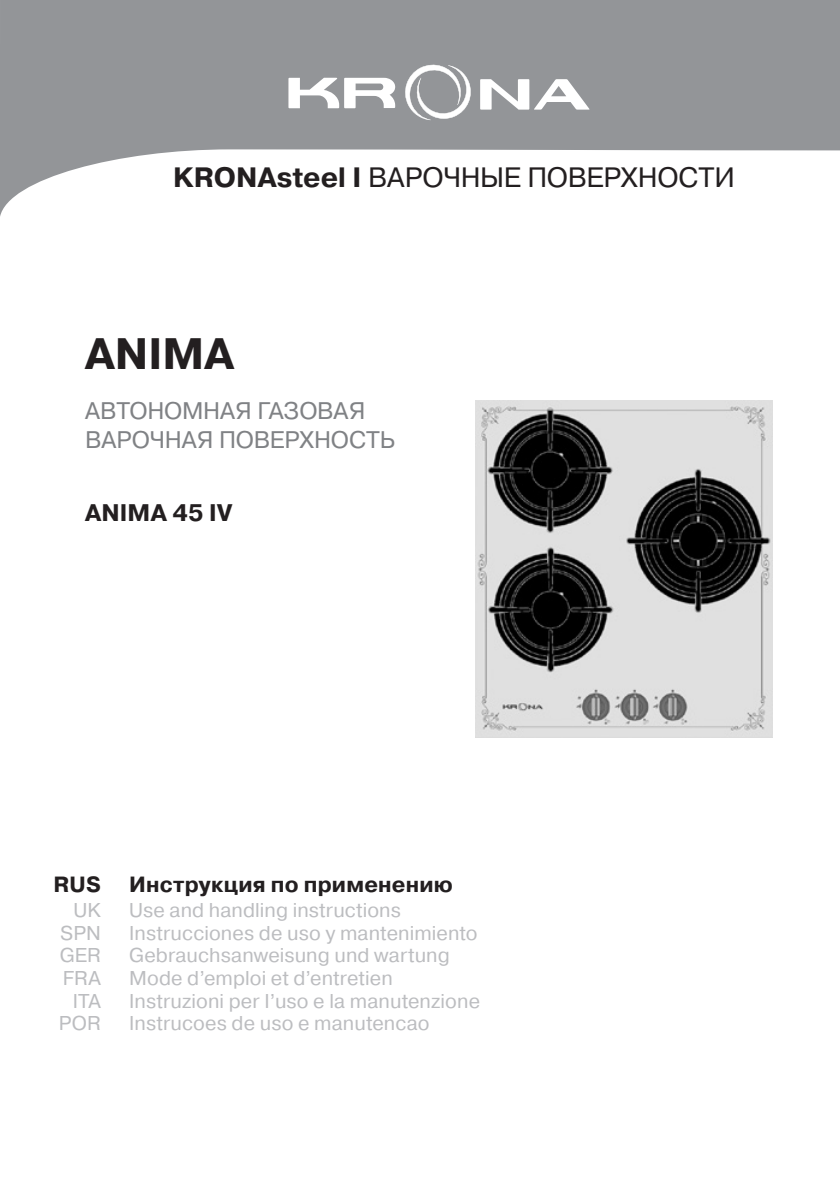
<style>
.page{position:relative;width:840px;height:1191px;background:#fff}
.page>*{position:absolute;margin:0;border:0;box-sizing:border-box;transform-origin:0 0}
.Pod_ZAG{font:700 44px "Pragmatica C";color:#231f20}
.t1{font:28px "Pragmatica C";letter-spacing:-.01em;color:#231f20}
.ZAG{font:24px/28.8px "Pragmatica C";letter-spacing:-.01em;color:#808285}
.t2{font:700 24px "Pragmatica C";letter-spacing:.005em;color:#231f20}
.t3{font:700 22px "Pragmatica C";letter-spacing:.01em;color:#231f20}
.t4{font:20px "Pragmatica C";letter-spacing:.005em;color:#bcbdc0}
.s1{font-weight:700}
</style>
<div class="page">
<img style="left:475px;top:401px;width:297px;height:336px">
<svg style="left:0;top:0;width:839px;height:216px;fill:#939598"></svg>
<svg style="left:480px;top:79px;width:109px;height:31px"></svg>
<svg style="left:288px;top:78px;width:107px;height:30px"></svg>
<svg style="left:401px;top:61px;width:73px;height:61px"></svg>
<p class="t1" style="left:173px;top:162px;width:563px"><span class="s1">KRONAsteel I</span> ВАРОЧНЫЕ ПОВЕРХНОСТИ</p>
<p class="Pod_ZAG" style="left:85px;top:330px;width:150px">ANIMA</p>
<p class="ZAG" style="left:85px;top:397px;width:311px">АВТОНОМНАЯ ГАЗОВАЯ<br>ВАРОЧНАЯ ПОВЕРХНОСТЬ</p>
<p class="t2" style="left:85px;top:500px;width:148px">ANIMA 45 IV</p>
<p class="t3" style="left:54px;top:872px;width:49px">RUS</p>
<p class="t3" style="left:129px;top:872px;width:325px">Инструкция по применению</p>
<p class="t4" style="left:73px;top:899px;width:29px">UK</p>
<p class="t4" style="left:129px;top:899px;width:273px">Use and handling instructions</p>
<p class="t4" style="left:60px;top:921px;width:42px">SPN</p>
<p class="t4" style="left:129px;top:921px;width:350px">Instrucciones de uso у mantenimiento</p>
<p class="t4" style="left:60px;top:944px;width:42px">GER</p>
<p class="t4" style="left:129px;top:944px;width:322px">Gebrauchsanweisung und wartung</p>
<p class="t4" style="left:63px;top:967px;width:40px">FRA</p>
<p class="t4" style="left:129px;top:967px;width:265px">Mode d’emploi et d’entretien</p>
<p class="t4" style="left:73px;top:989px;width:30px">ITA</p>
<p class="t4" style="left:129px;top:989px;width:352px">Instruzioni per I’uso e la manutenzione</p>
<p class="t4" style="left:59px;top:1012px;width:43px">POR</p>
<p class="t4" style="left:129px;top:1012px;width:301px">Instrucoes de uso e manutencao</p>
</div>
